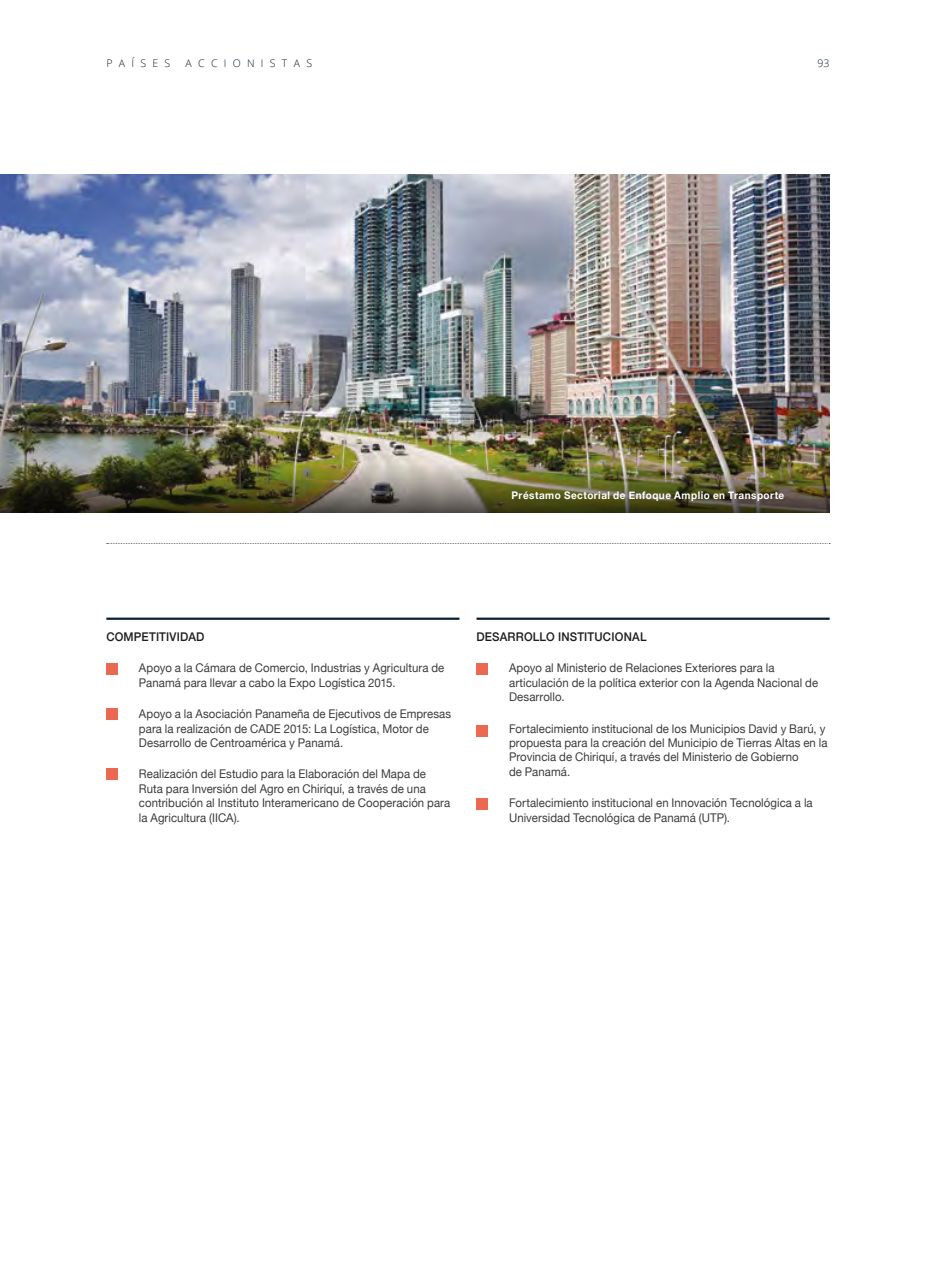
<style>
.page{position:relative;width:936px;height:1276px;background:#fff}
.page>*{position:absolute;margin:0;border:0;box-sizing:border-box;transform-origin:0 0}
.t1{font:12px/14.4px "Helvetica Neue";letter-spacing:.005em;color:#3c3c3b;scale:.95 1}
.t2{font:500 12px "Helvetica Neue";letter-spacing:.015em;color:#1d1d1b;scale:.95 1}
.t3{font:700 10.5px "Helvetica Neue";letter-spacing:.045em;color:#fff;scale:.95 1}
.t4{font:300 10.5px "Open Sans";letter-spacing:.6em;color:#0b202d}
</style>
<div class="page">
<img style="left:0;top:174px;width:829px;height:282px">
<img style="left:0;top:456px;width:829px;height:56px">
<svg style="left:107px;top:543px;width:723px;height:1px"></svg>
<hr style="left:476px;top:617px;width:353px;height:3px;background:#0b202d">
<div style="left:476px;top:663px;width:12px;height:11px;background:#eb6851"></div>
<div style="left:476px;top:725px;width:12px;height:12px;background:#eb6851"></div>
<div style="left:476px;top:798px;width:12px;height:12px;background:#eb6851"></div>
<hr style="left:106px;top:617px;width:353px;height:3px;background:#0b202d">
<div style="left:106px;top:663px;width:12px;height:11px;background:#eb6851"></div>
<div style="left:106px;top:708px;width:12px;height:11px;background:#eb6851"></div>
<div style="left:106px;top:768px;width:12px;height:12px;background:#eb6851"></div>
<p class="t4" style="left:106px;top:56px;width:65px">PAÍSES</p>
<p class="t4" style="left:185px;top:56px;width:128px">ACCIONISTAS</p>
<p class="t4" style="left:817px;top:56px;width:13px">93</p>
<p class="t3" style="left:511px;top:487px;width:288px">Préstamo Sectorial de Enfoque Amplio en Transporte</p>
<p class="t2" style="left:106px;top:626px;width:105px">COMPETITIVIDAD</p>
<p class="t1" style="left:139px;top:661px;width:323px">Apoyo a la Cámara de Comercio, Industrias y Agricultura de<br>Panamá para llevar a cabo la Expo Logística 2015.</p>
<p class="t1" style="left:139px;top:707px;width:330px">Apoyo a la Asociación Panameña de Ejecutivos de Empresas para la realización de CADE 2015: La Logística, Motor de<br>Desarrollo de Centroamérica y Panamá.</p>
<p class="t1" style="left:139px;top:767px;width:329px">Realización del Estudio para la Elaboración del Mapa de Ruta para Inversión del Agro en Chiriquí, a través de una contribución al Instituto Interamericano de Cooperación para la Agricultura (IICA).</p>
<p class="t2" style="left:476px;top:626px;width:180px">DESARROLLO INSTITUCIONAL</p>
<p class="t1" style="left:509px;top:661px;width:327px">Apoyo al Ministerio de Relaciones Exteriores para la articulación de la política exterior con la Agenda Nacional de<br>Desarrollo.</p>
<p class="t1" style="left:509px;top:722px;width:337px">Fortalecimiento institucional de los Municipios David y Barú, y propuesta para la creación del Municipio de Tierras Altas en la Provincia de Chiriquí, a través del Ministerio de Gobierno<br>de Panamá.</p>
<p class="t1" style="left:509px;top:796px;width:321px">Fortalecimiento institucional en Innovación Tecnológica a la<br>Universidad Tecnológica de Panamá (UTP).</p>
</div>
